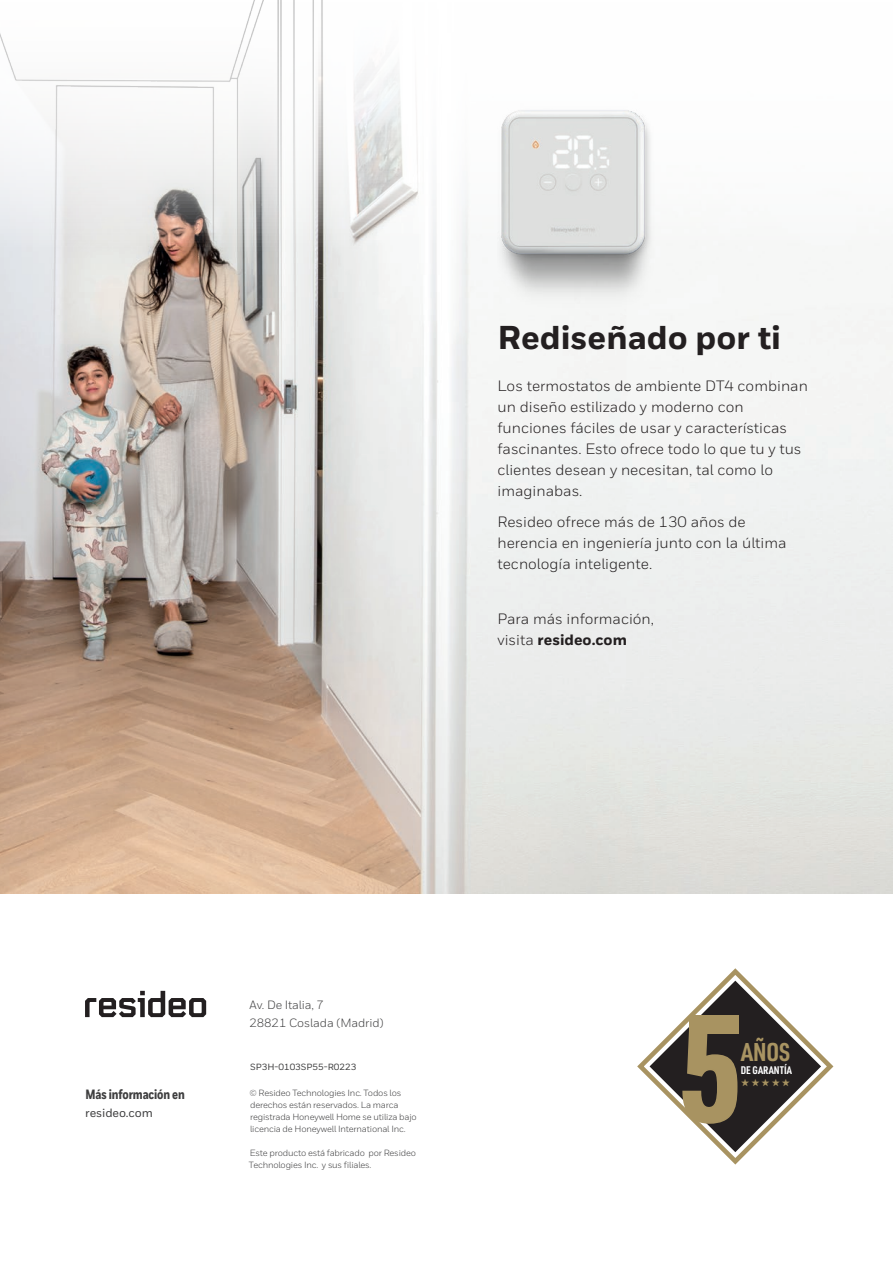
<style>
.page{position:relative;width:893px;height:1263px;background:#fff}
.page>*{position:absolute;margin:0;border:0;box-sizing:border-box;transform-origin:0 0}
.t1{font:700 146.1px "URWDIN Cond";color:#a89361}
.t2{font:800 33px "Honeywell Sans";color:#231f20}
.t3{font:700 25.2px "URWDIN Cond";color:#a99462}
.t4{font:15px/21px "Honeywell Sans";color:#231f20}
.t5{font:800 13.5px "Honeywell Cond";letter-spacing:-.01em;color:#3e3e3f}
.t6{font:12px/18px "Honeywell Sans";letter-spacing:-.01em;color:#3e3e3f}
.t7{font:500 12px "Honeywell Sans";letter-spacing:-.01em;color:#3e3e3f}
.t8{font:700 10.8px "URWDIN Cond";color:#fff}
.t9{font:9px/12px "Honeywell Sans";letter-spacing:-.02em;color:#3e3e3f}
.t10{font:500 9px "Honeywell Sans";color:#3e3e3f}
.s1{font-weight:800}
</style>
<div class="page">
<img style="left:0;top:197px;width:893px;height:696px">
<img style="left:497px;top:110px;width:197px;height:197px">
<img style="left:0;top:0;width:453px;height:768px">
<svg style="left:85px;top:991px;width:121px;height:26px"></svg>
<svg style="left:637px;top:968px;width:197px;height:197px"></svg>
<h2 class="t2" style="left:497px;top:317px;width:285px">Rediseñado por ti</h2>
<p class="t4" style="left:497px;top:375px;width:312px">Los termostatos de ambiente DT4 combinan un diseño estilizado y moderno con funciones fáciles de usar y características fascinantes. Esto ofrece todo lo que tu y tus clientes desean y necesitan, tal como lo imaginabas.</p>
<p class="t4" style="left:497px;top:511px;width:291px">Resideo ofrece más de 130 años de herencia en ingeniería junto con la última tecnología inteligente.</p>
<p class="t4" style="left:497px;top:608px;width:158px">Para más información, visita <span class="s1">resideo.com</span></p>
<p class="t5" style="left:86px;top:1086px;width:101px">Más información en</p>
<p class="t7" style="left:85px;top:1106px;width:69px">resideo.com</p>
<p class="t6" style="left:249px;top:995px;width:136px">Av. De Italia, 7<br>28821 Coslada (Madrid)</p>
<p class="t10" style="left:250px;top:1062px;width:108px">SP3H-0103SP55-R0223</p>
<p class="t9" style="left:249px;top:1086px;width:169px">© Resideo Technologies Inc. Todos los derechos están reservados. La marca registrada Honeywell Home se utiliza bajo licencia de Honeywell International Inc.</p>
<p class="t9" style="left:249px;top:1146px;width:169px">Este producto está fabricado por Resideo<br>Technologies Inc. y sus filiales.</p>
<h1 class="t1" style="left:681px;top:970px;width:63px">5</h1>
<h3 class="t3" style="left:741px;top:1035px;width:51px">AÑOS</h3>
<p class="t8" style="left:741px;top:1063px;width:53px">DE GARANTÍA</p>
</div>
